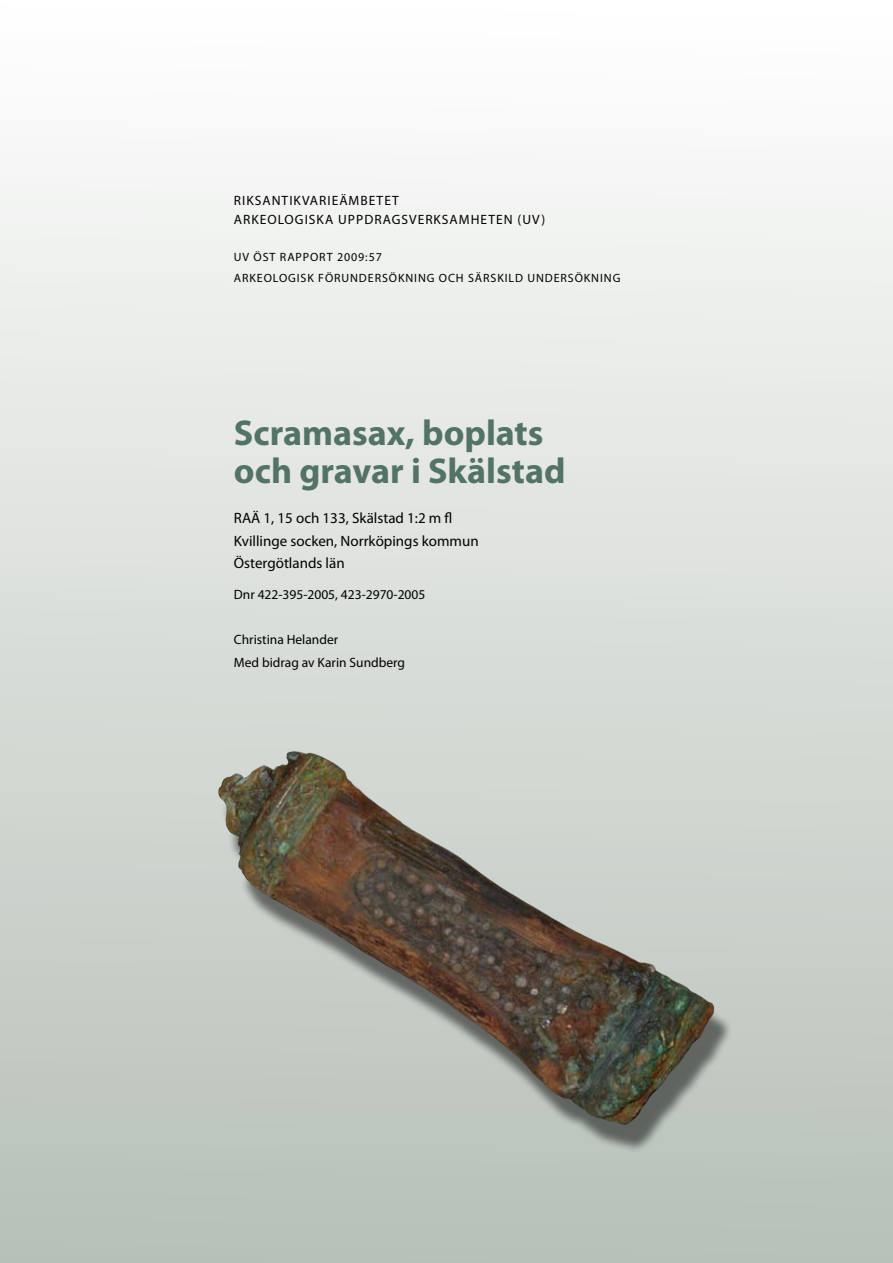
<style>
.page{position:relative;width:893px;height:1263px;background:#fff}
.page>*{position:absolute;margin:0;border:0;box-sizing:border-box;transform-origin:0 0}
.t1{font:700 36px/38.7px "Myriad Pro";color:#537364}
.t2{font:15px/22.5px "Myriad Pro";color:#000}
.t3{font:13.5px/22.5px "Myriad Pro";letter-spacing:.015em;color:#000}
.t4{font:13.5px/19.5px "Myriad Pro";letter-spacing:.075em;color:#000}
.t5{font:12px/21.6px "Myriad Pro";letter-spacing:.075em;color:#000}
</style>
<div class="page">
<div style="left:0;top:0;width:893px;height:1263px;background:linear-gradient(to bottom,#fffefe,#b6bfb7)"></div>
<div style="left:221px;top:764px;width:511px;height:389px;background:#000;opacity:.5"></div>
<img style="left:218px;top:751px;width:496px;height:374px">
<p class="t4" style="left:234px;top:190px;width:313px">RIKSANTIKVARIEÄMBETET<br>ARKEOLOGISKA UPPDRAGSVERKSAMHETEN (UV)</p>
<p class="t5" style="left:234px;top:246px;width:388px">UV ÖST RAPPORT 2009:57<br>ARKEOLOGISK FÖRUNDERSÖKNING OCH SÄRSKILD UNDERSÖKNING</p>
<h1 class="t1" style="left:234px;top:412px;width:333px">Scramasax, boplats och gravar i Skälstad</h1>
<p class="t2" style="left:234px;top:506px;width:246px">RAÄ 1, 15 och 133, Skälstad 1:2 m fl<br>Kvillinge socken, Norrköpings kommun<br>Östergötlands län</p>
<p class="t3" style="left:234px;top:583px;width:193px">Dnr 422-395-2005, 423-2970-2005</p>
<p class="t3" style="left:234px;top:628px;width:173px">Christina Helander<br>Med bidrag av Karin Sundberg</p>
</div>
